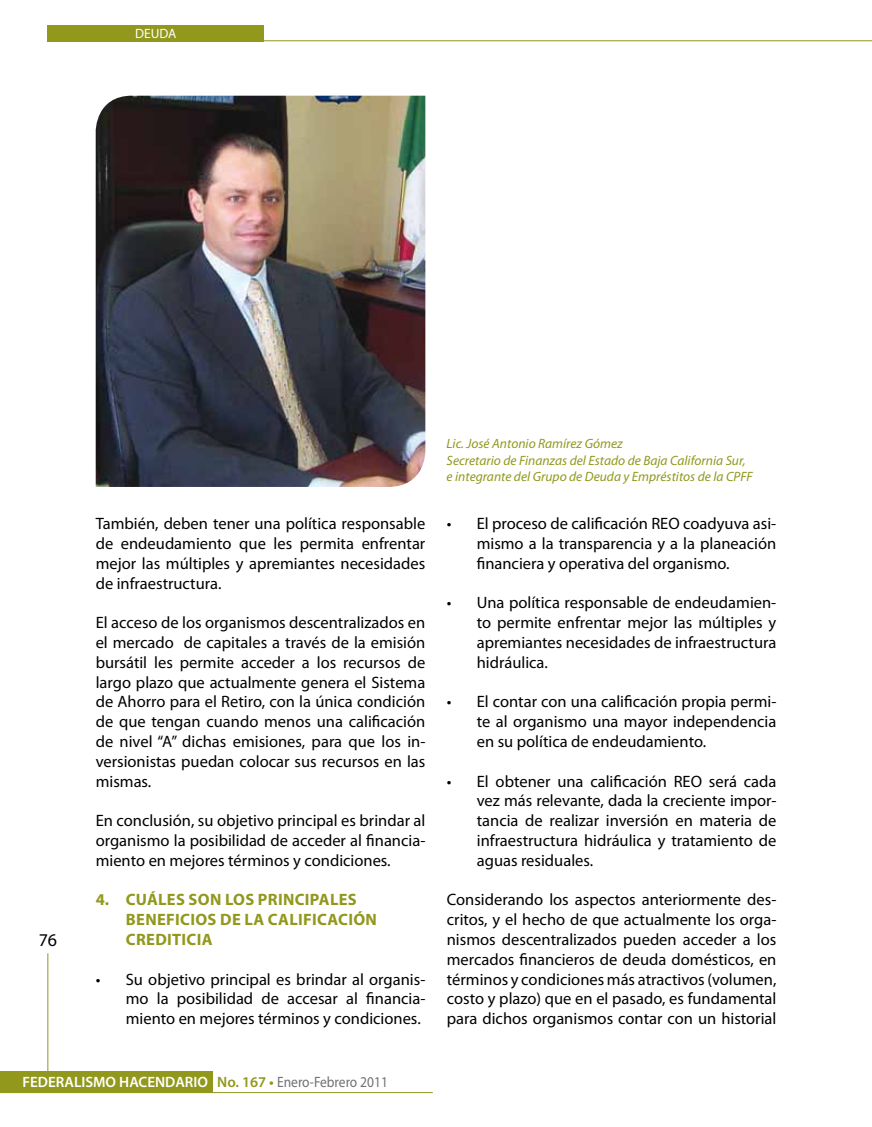
<style>
.page{position:relative;width:872px;height:1127px;background:#fff}
.page>*{position:absolute;margin:0;border:0;box-sizing:border-box;transform-origin:0 0}
.t1{font:18px "Myriad Pro";color:#000}
.t2{font:16.5px/19.8px "Myriad Pro";color:#000;text-align:justify}
.t3{font:700 16.5px/19.8px "Myriad Pro";letter-spacing:.02em;color:#91981c}
.t4{font:600 15px "Myriad Pro";color:#fff}
.t5{font:italic 13.5px/16.2px "Myriad Pro";color:#91981c}
.t6{font:13.5px "Myriad Pro";color:#fff}
.s1{color:#91981c}
.s2{font-weight:400;color:#707172}
</style>
<div class="page">
<div style="left:0;top:1071px;width:213px;height:22px;background:#91981c"></div>
<hr style="left:0;top:1092px;width:433px;height:1px;background:#91981c">
<hr style="left:47px;top:953px;width:1px;height:118px;background:#91981c">
<hr style="left:47px;top:40px;width:825px;height:1px;background:#91981c">
<div style="left:47px;top:25px;width:217px;height:16px;background:#91981c"></div>
<img style="left:96px;top:96px;width:329px;height:391px">
<p class="t6" style="left:135px;top:25px;width:43px">DEUDA</p>
<p class="t1" style="left:39px;top:929px;width:20px">76</p>
<p class="t2" style="left:96px;top:513px;width:331px">También, deben tener una política responsable de endeudamiento que les permita enfrentar mejor las múltiples y apremiantes necesidades de infraestructura.</p>
<p class="t2" style="left:96px;top:612px;width:331px">El acceso de los organismos descentralizados en el mercado de capitales a través de la emisión bursátil les permite acceder a los recursos de largo plazo que actualmente genera el Sistema de Ahorro para el Retiro, con la única condición de que tengan cuando menos una calificación de nivel “A” dichas emisiones, para que los in&shy;versionistas puedan colocar sus recursos en las mismas.</p>
<p class="t2" style="left:96px;top:810px;width:331px">En conclusión, su objetivo principal es brindar al organismo la posibilidad de acceder al financia&shy;miento en mejores términos y condiciones.</p>
<p class="t3" style="left:126px;top:889px;width:252px;text-indent:-30px">4. CUÁLES SON LOS PRINCIPALES<br>BENEFICIOS DE LA CALIFICACIÓN<br>CREDITICIA</p>
<p class="t2" style="left:126px;top:969px;width:301px;text-indent:-30px">• Su objetivo principal es brindar al organis&shy;mo la posibilidad de accesar al financia&shy;miento en mejores términos y condiciones.</p>
<p class="t4" style="left:23px;top:1073px;width:367px">FEDERALISMO HACENDARIO <span class="s1">No. 167 •</span> <span class="s2">Enero-Febrero 2011</span></p>
<p class="t5" style="left:446px;top:436px;width:308px">Lic. José Antonio Ramírez Gómez<br>Secretario de Finanzas del Estado de Baja California Sur, e integrante del Grupo de Deuda y Empréstitos de la CPFF</p>
<p class="t2" style="left:477px;top:513px;width:301px;text-indent:-30px">• El proceso de calificación REO coadyuva asi&shy;mismo a la transparencia y a la planeación financiera y operativa del organismo.</p>
<p class="t2" style="left:477px;top:592px;width:301px;text-indent:-30px">• Una política responsable de endeudamien&shy;to permite enfrentar mejor las múltiples y apremiantes necesidades de infraestructura hidráulica.</p>
<p class="t2" style="left:477px;top:691px;width:301px;text-indent:-30px">• El contar con una calificación propia permi&shy;te al organismo una mayor independencia en su política de endeudamiento.</p>
<p class="t2" style="left:477px;top:771px;width:301px;text-indent:-30px">• El obtener una calificación REO será cada vez más relevante, dada la creciente impor&shy;tancia de realizar inversión en materia de infraestructura hidráulica y tratamiento de aguas residuales.</p>
<p class="t2" style="left:447px;top:889px;width:331px">Considerando los aspectos anteriormente des&shy;critos, y el hecho de que actualmente los orga&shy;nismos descentralizados pueden acceder a los mercados financieros de deuda domésticos, en términos y condiciones más atractivos (volumen, costo y plazo) que en el pasado, es fundamental para dichos organismos contar con un historial</p>
</div>
